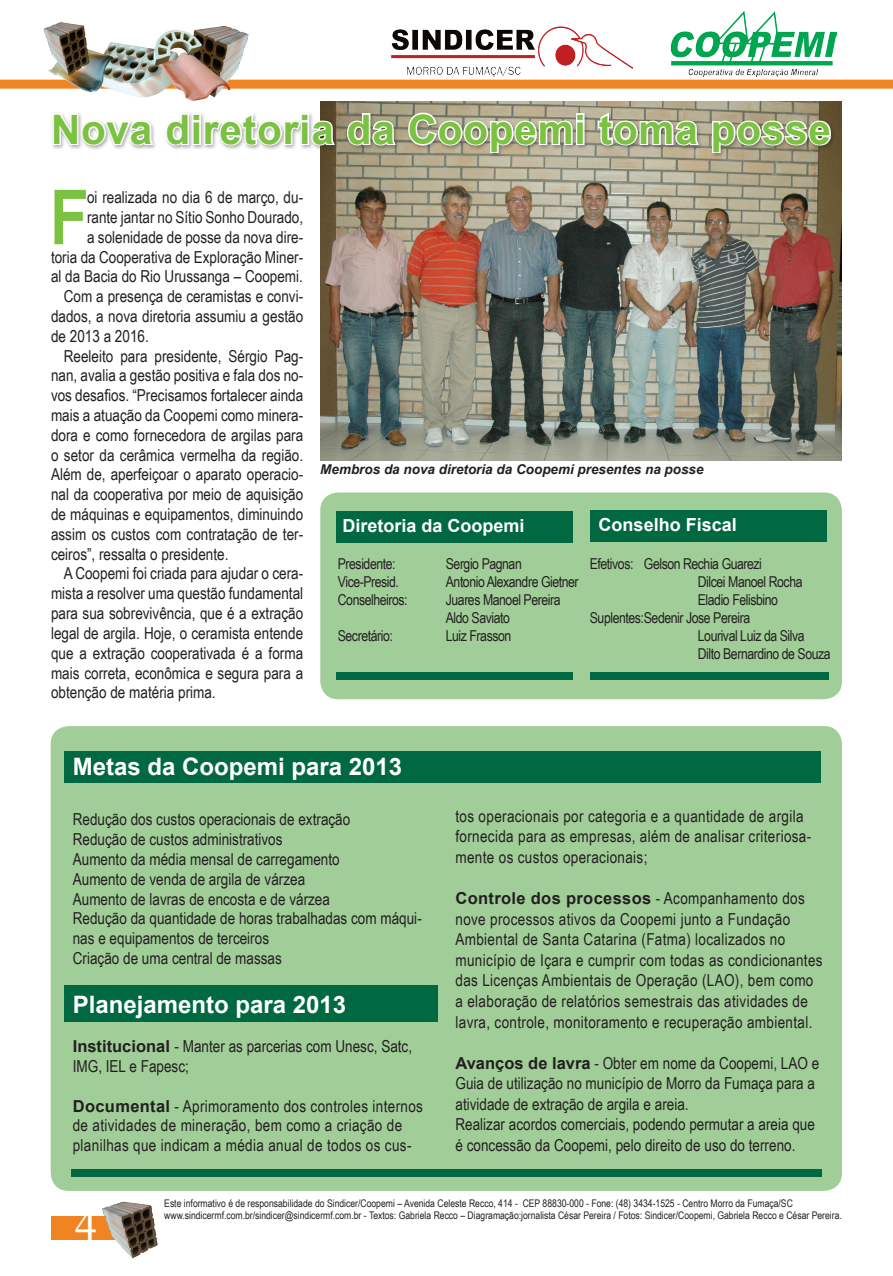
<style>
.page{position:relative;width:893px;height:1276px;background:#fff}
.page>*{position:absolute;margin:0;border:0;box-sizing:border-box;transform-origin:0 0}
.t1{font:71.85px "Arial Narrow";color:#7bc142}
.t2{font:45px "Times New Roman";color:#fff}
.t3{font:700 40.5px "Arial";letter-spacing:.02em;color:#7bc142}
.t4{font:700 24px "Arial";color:#fff}
.t5{font:700 18px "Arial";color:#fff}
.t6{font:16.5px/19.8px "Arial Narrow";color:#231f20}
.t7{font:16.5px/20.5px "Arial Narrow";letter-spacing:.02em;color:#231f20}
.t8{font:15px "Arial Narrow";letter-spacing:-.03em;color:#231f20}
.t9{font:italic 700 13.5px "Arial";color:#231f20}
.t10{font:10.5px "Arial Narrow";color:#231f20}
.s1{font-family:"Arial";font-weight:700}
</style>
<div class="page">
<div style="left:0;top:80px;width:893px;height:9px;background:#ef8421"></div>
<img style="left:41px;top:22px;width:211px;height:79px">
<img style="left:391px;top:26px;width:242px;height:50px">
<img style="left:670px;top:10px;width:166px;height:67px">
<div style="left:51px;top:1216px;width:94px;height:23px;background:#ef8421"></div>
<img style="left:96px;top:1201px;width:62px;height:58px">
<div style="left:320px;top:492px;width:522px;height:207px;background:#a1ce98;border-radius:18px"></div>
<div style="left:51px;top:726px;width:791px;height:465px;background:#a1ce98;border-radius:18px"></div>
<div style="left:336px;top:511px;width:237px;height:31px;background:#006941"></div>
<div style="left:590px;top:510px;width:236px;height:32px;background:#006941"></div>
<div style="left:64px;top:751px;width:757px;height:31px;background:#006941"></div>
<div style="left:64px;top:985px;width:373px;height:31px;background:#006941"></div>
<div style="left:64px;top:990px;width:373px;height:32px;background:#006941"></div>
<div style="left:336px;top:672px;width:237px;height:7px;background:#006941"></div>
<div style="left:590px;top:672px;width:238px;height:7px;background:#006941"></div>
<div style="left:71px;top:1169px;width:750px;height:7px;background:#006941"></div>
<svg style="left:54px;top:190px;width:32px;height:55px"></svg>
<img style="left:320px;top:102px;width:522px;height:358px">
<div style="left:50px;top:110px;width:843px;height:80px;background:#231f20;opacity:.38"></div>
<svg style="left:51px;top:112px;width:105px;height:36px"></svg>
<svg style="left:164px;top:110px;width:173px;height:38px"></svg>
<svg style="left:345px;top:112px;width:53px;height:36px"></svg>
<svg style="left:407px;top:111px;width:179px;height:44px"></svg>
<svg style="left:596px;top:110px;width:105px;height:38px"></svg>
<svg style="left:710px;top:118px;width:123px;height:37px"></svg>
<p class="t3" style="left:51px;top:102px;width:782px">Nova diretoria da Coopemi toma posse</p>
<p class="t6" style="left:51px;top:187px;width:254px;text-align:right">oi realizada no dia 6 de março, du-<br>rante jantar no Sítio Sonho Dourado,<br>a solenidade de posse da nova dire-<br>toria da Cooperativa de Exploração Miner&shy;al da Bacia do Rio Urussanga – Coopemi.</p>
<p class="t6" style="left:51px;top:286px;width:254px;text-align:justify;text-indent:13px">Com a presença de ceramistas e convi&shy;dados, a nova diretoria assumiu a gestão de 2013 a 2016.</p>
<p class="t6" style="left:51px;top:345px;width:254px;text-align:justify;text-indent:13px">Reeleito para presidente, Sérgio Pag&shy;nan, avalia a gestão positiva e fala dos no&shy;vos desafios. “Precisamos fortalecer ainda mais a atuação da Coopemi como minera&shy;dora e como fornecedora de argilas para o setor da cerâmica vermelha da região.<br>Além de, aperfeiçoar o aparato operacio&shy;nal da cooperativa por meio de aquisição de máquinas e equipamentos, diminuindo assim os custos com contratação de ter&shy;ceiros”, ressalta o presidente.</p>
<p class="t6" style="left:51px;top:563px;width:254px;text-align:justify;text-indent:13px">A Coopemi foi criada para ajudar o cera&shy;mista a resolver uma questão fundamental para sua sobrevivência, que é a extração legal de argila. Hoje, o ceramista entende que a extração cooperativada é a forma mais correta, econômica e segura para a obtenção de matéria prima.</p>
<p class="t1" style="left:51px;top:165px;width:37px">F</p>
<p class="t9" style="left:320px;top:460px;width:385px">Membros da nova diretoria da Coopemi presentes na posse</p>
<p class="t5" style="left:342px;top:513px;width:184px">Diretoria da Coopemi</p>
<p class="t5" style="left:599px;top:513px;width:140px">Conselho Fiscal</p>
<p class="t8" style="left:590px;top:553px;width:174px">Efetivos: Gelson Rechia Guarezi</p>
<p class="t8" style="left:698px;top:571px;width:106px">Dilcei Manoel Rocha</p>
<p class="t8" style="left:698px;top:589px;width:82px">Eladio Felisbino</p>
<p class="t8" style="left:590px;top:607px;width:162px">Suplentes:Sedenir Jose Pereira</p>
<p class="t8" style="left:698px;top:625px;width:108px">Lourival Luiz da Silva</p>
<p class="t8" style="left:698px;top:643px;width:134px">Dilto Bernardino de Souza</p>
<p class="t8" style="left:338px;top:553px;width:59px">Presidente:</p>
<p class="t8" style="left:446px;top:553px;width:77px">Sergio Pagnan</p>
<p class="t8" style="left:338px;top:571px;width:63px">Vice-Presid.</p>
<p class="t8" style="left:446px;top:571px;width:134px">Antonio Alexandre Gietner</p>
<p class="t8" style="left:338px;top:589px;width:71px">Conselheiros:</p>
<p class="t8" style="left:446px;top:589px;width:116px">Juares Manoel Pereira</p>
<p class="t8" style="left:446px;top:607px;width:66px">Aldo Saviato</p>
<p class="t8" style="left:338px;top:625px;width:56px">Secretário:</p>
<p class="t8" style="left:446px;top:625px;width:67px">Luiz Frasson</p>
<p class="t4" style="left:73px;top:750px;width:331px">Metas da Coopemi para 2013</p>
<p class="t6" style="left:73px;top:809px;width:279px">Redução dos custos operacionais de extração</p>
<p class="t6" style="left:73px;top:829px;width:211px">Redução de custos administrativos</p>
<p class="t6" style="left:73px;top:848px;width:268px">Aumento da média mensal de carregamento</p>
<p class="t6" style="left:73px;top:868px;width:234px">Aumento de venda de argila de várzea</p>
<p class="t6" style="left:73px;top:888px;width:259px">Aumento de lavras de encosta e de várzea</p>
<p class="t6" style="left:73px;top:908px;width:351px">Redução da quantidade de horas trabalhadas com máqui&shy;nas e equipamentos de terceiros</p>
<p class="t6" style="left:73px;top:947px;width:211px">Criação de uma central de massas</p>
<p class="t4" style="left:73px;top:988px;width:275px">Planejamento para 2013</p>
<p class="t6" style="left:73px;top:1036px;width:341px"><span class="s1">Institucional</span> - Manter as parcerias com Unesc, Satc,<br>IMG, IEL e Fapesc;</p>
<p class="t7" style="left:73px;top:1095px;width:352px;line-height:19.8px"><span class="s1">Documental</span> - Aprimoramento dos controles internos de atividades de mineração, bem como a criação de planilhas que indicam a média anual de todos os cus-</p>
<p class="t7" style="left:455px;top:805px;width:357px">tos operacionais por categoria e a quantidade de argila fornecida para as empresas, além de analisar criteriosa&shy;mente os custos operacionais;</p>
<p class="t7" style="left:455px;top:887px;width:369px"><span class="s1">Controle dos processos</span> - Acompanhamento dos nove processos ativos da Coopemi junto a Fundação Ambiental de Santa Catarina (Fatma) localizados no município de Içara e cumprir com todas as condicionantes das Licenças Ambientais de Operação (LAO), bem como a elaboração de relatórios semestrais das atividades de lavra, controle, monitoramento e recuperação ambiental.</p>
<p class="t6" style="left:455px;top:1052px;width:365px;line-height:20.5px"><span class="s1">Avanços de lavra</span> - Obter em nome da Coopemi, LAO e<br>Guia de utilização no município de Morro da Fumaça para a atividade de extração de argila e areia.</p>
<p class="t6" style="left:455px;top:1113px;width:361px;line-height:20.5px">Realizar acordos comerciais, podendo permutar a areia que é concessão da Coopemi, pelo direito de uso do terreno.</p>
<p class="t2" style="left:75px;top:1195px;width:24px">4</p>
<p class="t10" style="left:164px;top:1195px;width:630px">Este informativo é de responsabilidade do Sindicer/Coopemi – Avenida Celeste Recco, 414 - CEP 88830-000 - Fone: (48) 3434-1525 - Centro Morro da Fumaça/SC</p>
<p class="t10" style="left:164px;top:1207px;width:679px">www.sindicermf.com.br/sindicer@sindicermf.com.br - Textos: Gabriela Recco – Diagramação:jornalista César Pereira / Fotos: Sindicer/Coopemi, Gabriela Recco e César Pereira.</p>
</div>
